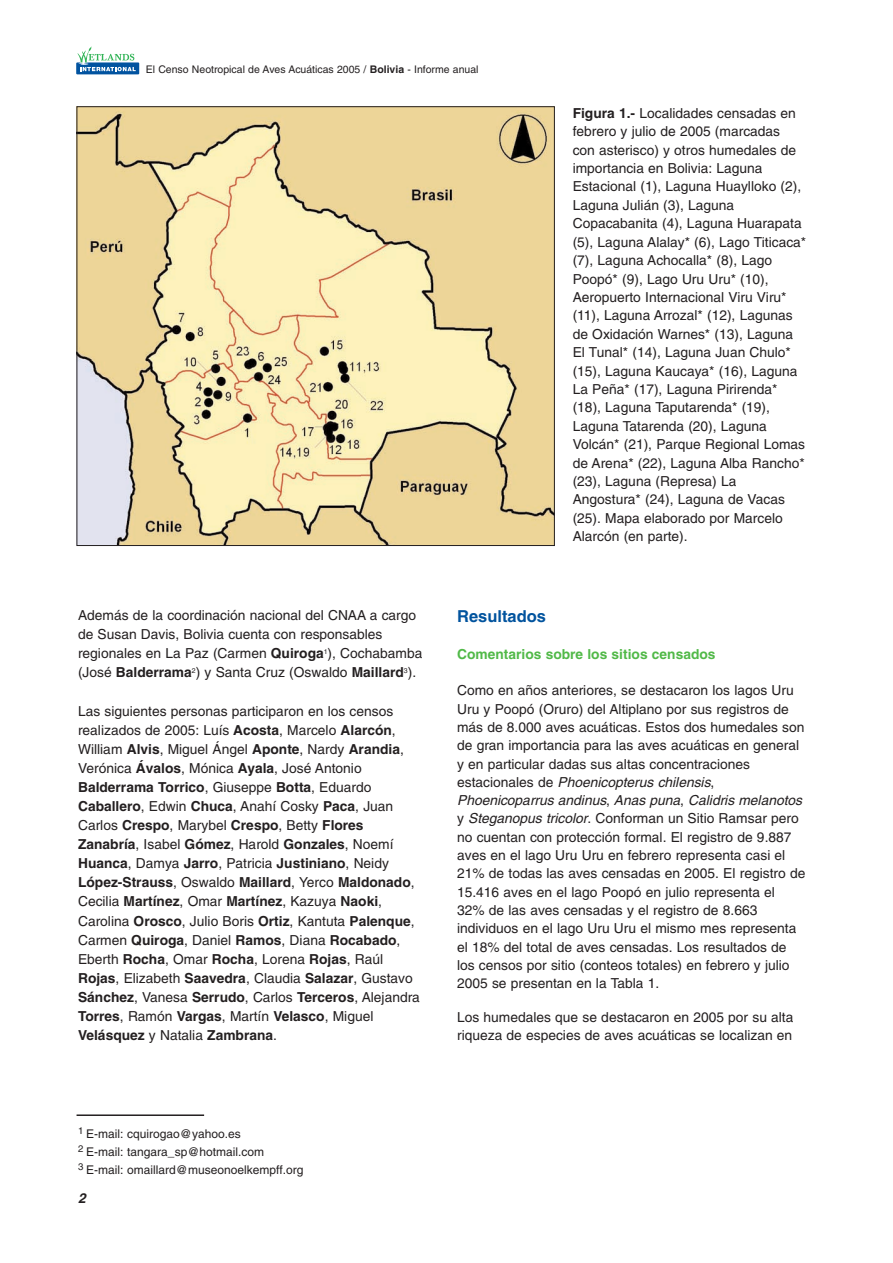
<style>
.page{position:relative;width:893px;height:1263px;background:#fff}
.page>*{position:absolute;margin:0;border:0;box-sizing:border-box;transform-origin:0 0}
.t1{font:700 16.5px "Helvetica";color:#01539e}
.t2{font:13.8px/18.5px "Helvetica";color:#231f20}
.t3{font:700 13.8px "Helvetica";color:#51b948}
.t4{font:italic 700 13.8px "Helvetica";color:#231f20}
.t5{font:12px/18px "Helvetica";color:#231f20}
.t6{font:10.5px "Helvetica";color:#231f20}
.s1{font-weight:700}
.s2{font-style:italic}
</style>
<div class="page">
<svg style="left:76px;top:63px;width:64px;height:12px"></svg>
<svg style="left:76px;top:46px;width:63px;height:28px"></svg>
<img style="left:79px;top:108px;width:474px;height:436px">
<hr style="left:77px;top:1114px;width:127px;height:2px;background:#231f20">
<p class="t6" style="left:146px;top:65px;width:334px">El Censo Neotropical de Aves Acuáticas 2005 / <span class="s1">Bolivia</span> - Informe anual</p>
<p class="t2" style="left:573px;top:105px;width:235px"><span class="s1">Figura 1.-</span> Localidades censadas en febrero y julio de 2005 (marcadas<br>con asterisco) y otros humedales de importancia en Bolivia: Laguna Estacional (1), Laguna Huaylloko (2), Laguna Julián (3), Laguna Copacabanita (4), Laguna Huarapata (5), Laguna Alalay* (6), Lago Titicaca* (7), Laguna Achocalla* (8), Lago Poopó* (9), Lago Uru Uru* (10), Aeropuerto Internacional Viru Viru* (11), Laguna Arrozal* (12), Lagunas de Oxidación Warnes* (13), Laguna El Tunal* (14), Laguna Juan Chulo* (15), Laguna Kaucaya* (16), Laguna La Peña* (17), Laguna Pirirenda* (18), Laguna Taputarenda* (19), Laguna Tatarenda (20), Laguna Volcán* (21), Parque Regional Lomas de Arena* (22), Laguna Alba Rancho* (23), Laguna (Represa) La Angostura* (24), Laguna de Vacas (25). Mapa elaborado por Marcelo Alarcón (en parte).</p>
<p class="t2" style="left:78px;top:607px;width:346px;line-height:19px">Además de la coordinación nacional del CNAA a cargo de Susan Davis, Bolivia cuenta con responsables regionales en La Paz (Carmen <span class="s1">Quiroga</span><sup>1</sup>), Cochabamba (José <span class="s1">Balderrama</span><sup>2</sup>) y Santa Cruz (Oswaldo <span class="s1">Maillard</span><sup>3</sup>).</p>
<p class="t2" style="left:78px;top:702px;width:343px;line-height:19px">Las siguientes personas participaron en los censos realizados de 2005: Luís <span class="s1">Acosta</span>, Marcelo <span class="s1">Alarcón</span>, William <span class="s1">Alvis</span>, Miguel Ángel <span class="s1">Aponte</span>, Nardy <span class="s1">Arandia</span>, Verónica <span class="s1">Ávalos</span>, Mónica <span class="s1">Ayala</span>, José Antonio <span class="s1">Balderrama Torrico</span>, Giuseppe <span class="s1">Botta</span>, Eduardo <span class="s1">Caballero</span>, Edwin <span class="s1">Chuca</span>, Anahí Cosky <span class="s1">Paca</span>, Juan Carlos <span class="s1">Crespo</span>, Marybel <span class="s1">Crespo</span>, Betty <span class="s1">Flores Zanabría</span>, Isabel <span class="s1">Gómez</span>, Harold <span class="s1">Gonzales</span>, Noemí <span class="s1">Huanca</span>, Damya <span class="s1">Jarro</span>, Patricia <span class="s1">Justiniano</span>, Neidy <span class="s1">López-Strauss</span>, Oswaldo <span class="s1">Maillard</span>, Yerco <span class="s1">Maldonado</span>, Cecilia <span class="s1">Martínez</span>, Omar <span class="s1">Martínez</span>, Kazuya <span class="s1">Naoki</span>, Carolina <span class="s1">Orosco</span>, Julio Boris <span class="s1">Ortiz</span>, Kantuta <span class="s1">Palenque</span>, Carmen <span class="s1">Quiroga</span>, Daniel <span class="s1">Ramos</span>, Diana <span class="s1">Rocabado</span>, Eberth <span class="s1">Rocha</span>, Omar <span class="s1">Rocha</span>, Lorena <span class="s1">Rojas</span>, Raúl <span class="s1">Rojas</span>, Elizabeth <span class="s1">Saavedra</span>, Claudia <span class="s1">Salazar</span>, Gustavo <span class="s1">Sánchez</span>, Vanesa <span class="s1">Serrudo</span>, Carlos <span class="s1">Terceros</span>, Alejandra <span class="s1">Torres</span>, Ramón <span class="s1">Vargas</span>, Martín <span class="s1">Velasco</span>, Miguel <span class="s1">Velásquez</span> y Natalia <span class="s1">Zambrana</span>.</p>
<p class="t5" style="left:78px;top:1126px;width:227px"><sup>1</sup> E-mail: cquirogao@yahoo.es<br><sup>2</sup> E-mail: tangara_sp@hotmail.com<br><sup>3</sup> E-mail: omaillard@museonoelkempff.org</p>
<p class="t4" style="left:78px;top:1193px;width:9px">2</p>
<p class="t1" style="left:457px;top:610px;width:90px">Resultados</p>
<p class="t3" style="left:457px;top:648px;width:260px">Comentarios sobre los sitios censados</p>
<p class="t2" style="left:457px;top:683px;width:350px">Como en años anteriores, se destacaron los lagos Uru Uru y Poopó (Oruro) del Altiplano por sus registros de más de 8.000 aves acuáticas. Estos dos humedales son de gran importancia para las aves acuáticas en general y en particular dadas sus altas concentraciones estacionales de <span class="s2">Phoenicopterus chilensis</span>, <span class="s2">Phoenicoparrus andinus</span>, <span class="s2">Anas puna</span>, <span class="s2">Calidris melanotos </span>y <span class="s2">Steganopus tricolor</span>. Conforman un Sitio Ramsar pero no cuentan con protección formal. El registro de 9.887 aves en el lago Uru Uru en febrero representa casi el 21% de todas las aves censadas en 2005. El registro de 15.416 aves en el lago Poopó en julio representa el 32% de las aves censadas y el registro de 8.663 individuos en el lago Uru Uru el mismo mes representa el 18% del total de aves censadas. Los resultados de los censos por sitio (conteos totales) en febrero y julio 2005 se presentan en la Tabla 1.</p>
<p class="t2" style="left:457px;top:1009px;width:338px">Los humedales que se destacaron en 2005 por su alta riqueza de especies de aves acuáticas se localizan en</p>
</div>
